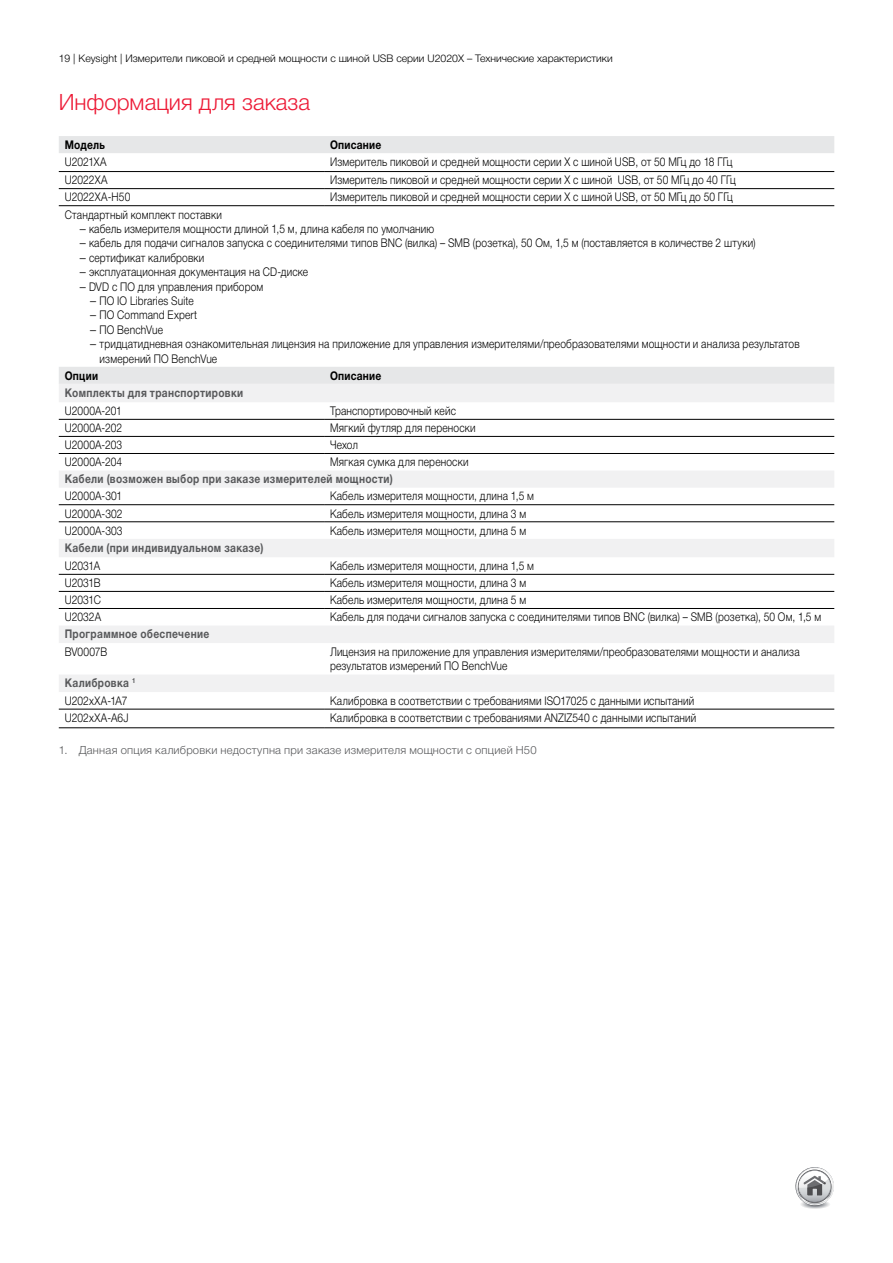
<style>
.page{position:relative;width:893px;height:1263px;background:#fff}
.page>*{position:absolute;margin:0;border:0;box-sizing:border-box;transform-origin:0 0}
.t1{font:300 22.5px "Helvetica Neue Cyr";color:#ed1b37}
.t2{font:300 12px/14.4px "Helvetica Neue Cyr";letter-spacing:.015em;color:#000;scale:.85 1}
.t3{font:300 12px/14.4px "Helvetica Neue Cyr";letter-spacing:.015em;color:#000}
.t4{font:700 12px "Helvetica Neue Cyr";letter-spacing:.03em;color:#58595b;scale:.85 1}
.t5{font:700 12px "Helvetica Neue Cyr";letter-spacing:.02em;color:#000;scale:.85 1}
.t6{font:300 11.25px "Helvetica Neue Cyr";letter-spacing:.02em;color:#58595b}
.t7{font:300 10.5px "Helvetica Neue Cyr";color:#000}
.s1{font-weight:700;color:#58595b}
</style>
<div class="page">
<svg style="left:795px;top:1167px;width:39px;height:42px"></svg>
<svg style="left:59px;top:136px;width:775px;height:248px"></svg>
<svg style="left:59px;top:384px;width:775px;height:308px"></svg>
<hr style="left:59px;top:171px;width:265px;height:1px;background:#000">
<hr style="left:324px;top:171px;width:510px;height:1px;background:#000">
<hr style="left:59px;top:709px;width:265px;height:1px;background:#000">
<hr style="left:324px;top:709px;width:510px;height:1px;background:#000">
<hr style="left:59px;top:188px;width:265px;height:1px;background:#000">
<hr style="left:324px;top:188px;width:510px;height:1px;background:#000">
<hr style="left:59px;top:205px;width:265px;height:1px;background:#000">
<hr style="left:324px;top:205px;width:510px;height:1px;background:#000">
<hr style="left:59px;top:419px;width:265px;height:1px;background:#000">
<hr style="left:324px;top:419px;width:510px;height:1px;background:#000">
<hr style="left:59px;top:436px;width:265px;height:1px;background:#000">
<hr style="left:324px;top:436px;width:510px;height:1px;background:#000">
<hr style="left:59px;top:453px;width:265px;height:1px;background:#000">
<hr style="left:324px;top:453px;width:510px;height:1px;background:#000">
<hr style="left:59px;top:504px;width:265px;height:1px;background:#000">
<hr style="left:324px;top:504px;width:510px;height:1px;background:#000">
<hr style="left:59px;top:521px;width:265px;height:1px;background:#000">
<hr style="left:324px;top:521px;width:510px;height:1px;background:#000">
<hr style="left:59px;top:574px;width:265px;height:1px;background:#000">
<hr style="left:324px;top:574px;width:510px;height:1px;background:#000">
<hr style="left:59px;top:591px;width:265px;height:1px;background:#000">
<hr style="left:324px;top:591px;width:510px;height:1px;background:#000">
<hr style="left:59px;top:608px;width:265px;height:1px;background:#000">
<hr style="left:324px;top:608px;width:510px;height:1px;background:#000">
<hr style="left:59px;top:727px;width:265px;height:1px;background:#000">
<hr style="left:324px;top:727px;width:510px;height:1px;background:#000">
<p class="t7" style="left:59px;top:52px;width:555px">19 | Keysight | Измерители пиковой и средней мощности с шиной USB серии U2020X – Технические характеристики</p>
<h1 class="t1" style="left:59px;top:89px;width:253px">Информация для заказа</h1>
<p class="t5" style="left:65px;top:138px;width:49px">Модель</p>
<p class="t5" style="left:330px;top:138px;width:62px">Описание</p>
<p class="t2" style="left:65px;top:155px;width:51px">U2021XA</p>
<p class="t2" style="left:330px;top:155px;width:475px">Измеритель пиковой и средней мощности серии X с шиной USB, от 50 МГц до 18 ГГц</p>
<p class="t2" style="left:65px;top:173px;width:52px">U2022XA</p>
<p class="t2" style="left:330px;top:173px;width:479px">Измеритель пиковой и средней мощности серии X с шиной USB, от 50 МГц до 40 ГГц</p>
<p class="t2" style="left:65px;top:190px;width:79px">U2022XA-H50</p>
<p class="t2" style="left:330px;top:190px;width:475px">Измеритель пиковой и средней мощности серии X с шиной USB, от 50 МГц до 50 ГГц</p>
<p class="t2" style="left:65px;top:207px;width:186px">Стандартный комплект поставки</p>
<p class="t3" style="left:80px;top:222px;width:356px">– кабель измерителя мощности длиной 1,5 м, длина кабеля по умолчанию</p>
<p class="t3" style="left:80px;top:236px;width:677px">– кабель для подачи сигналов запуска с соединителями типов BNC (вилка) – SMB (розетка), 50 Ом, 1,5 м (поставляется в количестве 2 штуки)</p>
<p class="t3" style="left:80px;top:250px;width:126px">– сертификат калибровки</p>
<p class="t3" style="left:80px;top:265px;width:230px">– эксплуатационная документация на CD-диске</p>
<p class="t3" style="left:80px;top:279px;width:185px">– DVD с ПО для управления прибором</p>
<p class="t3" style="left:90px;top:294px;width:105px">– ПО IO Libraries Suite</p>
<p class="t3" style="left:90px;top:308px;width:109px">– ПО Command Expert</p>
<p class="t3" style="left:90px;top:322px;width:74px">– ПО BenchVue</p>
<p class="t3" style="left:100px;top:337px;width:702px;text-indent:-9px">– тридцатидневная ознакомительная лицензия на приложение для управления измерителями/преобразователями мощности и анализа результатов измерений ПО BenchVue</p>
<p class="t5" style="left:65px;top:369px;width:41px">Опции</p>
<p class="t5" style="left:330px;top:369px;width:62px">Описание</p>
<p class="t4" style="left:65px;top:386px;width:212px">Комплекты для транспортировки</p>
<p class="t2" style="left:65px;top:404px;width:69px">U2000A-201</p>
<p class="t2" style="left:330px;top:404px;width:150px">Транспортировочный кейс</p>
<p class="t2" style="left:65px;top:421px;width:69px">U2000A-202</p>
<p class="t2" style="left:330px;top:421px;width:173px">Мягкий футляр для переноски</p>
<p class="t2" style="left:65px;top:438px;width:69px">U2000A-203</p>
<p class="t2" style="left:330px;top:438px;width:34px">Чехол</p>
<p class="t2" style="left:65px;top:455px;width:69px">U2000A-204</p>
<p class="t2" style="left:330px;top:455px;width:164px">Мягкая сумка для переноски</p>
<p class="t4" style="left:65px;top:473px;width:387px">Кабели (возможен выбор при заказе измерителей мощности)</p>
<p class="t2" style="left:65px;top:489px;width:69px">U2000A-301</p>
<p class="t2" style="left:330px;top:489px;width:241px">Кабель измерителя мощности, длина 1,5 м</p>
<p class="t2" style="left:65px;top:506px;width:69px">U2000A-302</p>
<p class="t2" style="left:330px;top:506px;width:232px">Кабель измерителя мощности, длина 3 м</p>
<p class="t2" style="left:65px;top:523px;width:70px">U2000A-303</p>
<p class="t2" style="left:330px;top:523px;width:232px">Кабель измерителя мощности, длина 5 м</p>
<p class="t4" style="left:65px;top:541px;width:235px">Кабели (при индивидуальном заказе)</p>
<p class="t2" style="left:65px;top:559px;width:43px">U2031A</p>
<p class="t2" style="left:330px;top:559px;width:241px">Кабель измерителя мощности, длина 1,5 м</p>
<p class="t2" style="left:65px;top:576px;width:44px">U2031B</p>
<p class="t2" style="left:330px;top:576px;width:232px">Кабель измерителя мощности, длина 3 м</p>
<p class="t2" style="left:65px;top:593px;width:44px">U2031C</p>
<p class="t2" style="left:330px;top:593px;width:232px">Кабель измерителя мощности, длина 5 м</p>
<p class="t2" style="left:65px;top:610px;width:44px">U2032A</p>
<p class="t2" style="left:330px;top:610px;width:579px">Кабель для подачи сигналов запуска с соединителями типов BNC (вилка) – SMB (розетка), 50 Ом, 1,5 м</p>
<p class="t4" style="left:65px;top:628px;width:172px">Программное обеспечение</p>
<p class="t2" style="left:65px;top:645px;width:52px">BV0007B</p>
<p class="t2" style="left:330px;top:645px;width:554px">Лицензия на приложение для управления измерителями/преобразователями мощности и анализа результатов измерений ПО BenchVue</p>
<p class="t2" style="left:65px;top:675px;width:85px;line-height:17.4px"><span class="s1">Калибровка</span> <sup>1<br></sup>U202xXA-1A7</p>
<p class="t2" style="left:330px;top:693px;width:430px">Калибровка в соответствии с требованиями ISO17025 с данными испытаний</p>
<p class="t2" style="left:65px;top:711px;width:77px">U202xXA-A6J</p>
<p class="t2" style="left:330px;top:711px;width:432px">Калибровка в соответствии с требованиями ANZIZ540 с данными испытаний</p>
<p class="t6" style="left:59px;top:743px;width:479px">1. Данная опция калибровки недоступна при заказе измерителя мощности с опцией H50</p>
</div>
